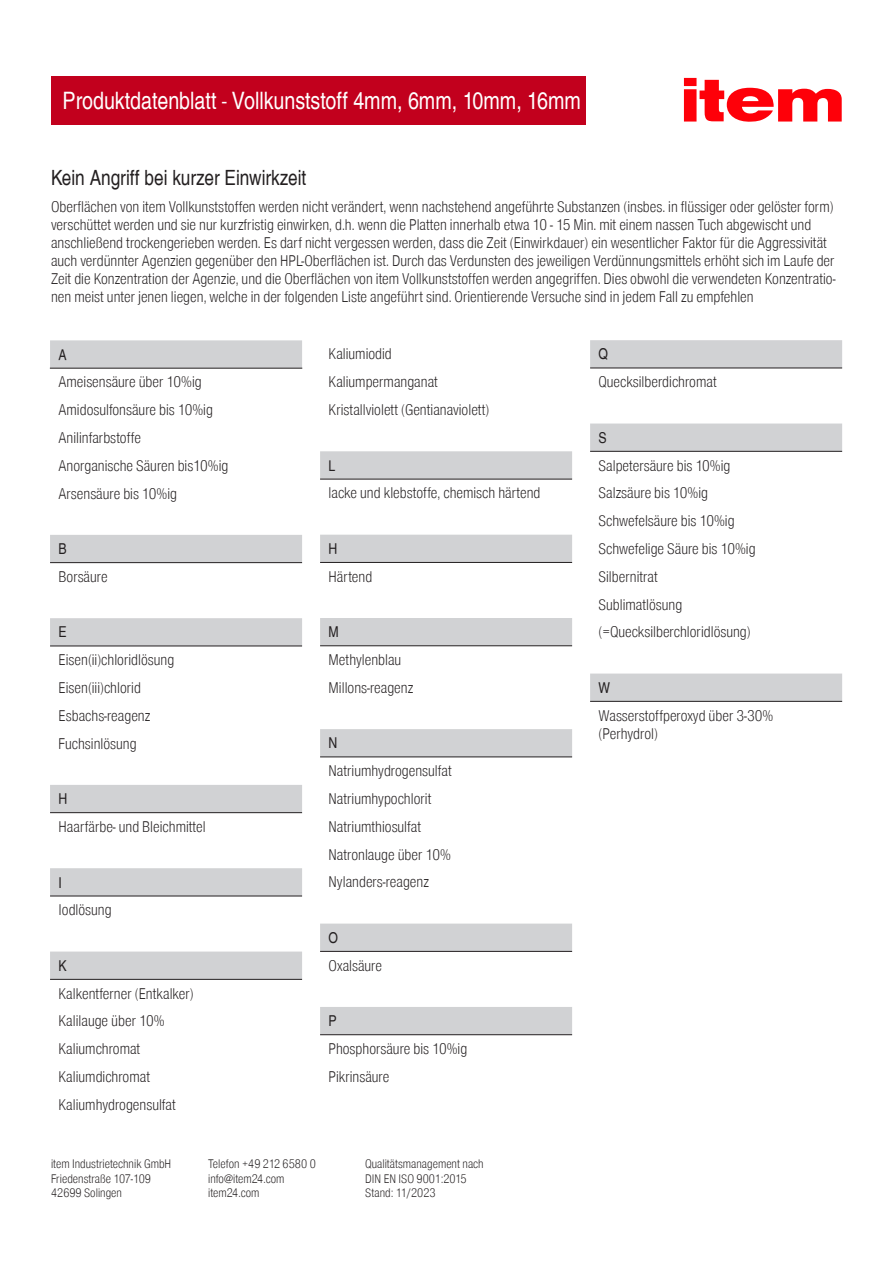
<style>
.page{position:relative;width:893px;height:1263px;background:#fff}
.page>*{position:absolute;margin:0;border:0;box-sizing:border-box;transform-origin:0 0}
.Headline_auf_rotem_Balken_16pt{font:24px "Item Global Reg Con";color:#fff}
.Copytext{font:21px "Item Global Reg Con";color:#231f20}
.Copytext-2{font:15px/18px "Item Global Lig Con";color:#231f20}
.Copytext_Reg{font:15px "Nimbus Item Reg Con";color:#231f20}
.t1{font:12px/14.4px "Item Global Lig Con";color:#231f20}
.s1{font-family:"Item Global Lig Con"}
</style>
<div class="page">
<div style="left:51px;top:77px;width:535px;height:48px;background:#c2001d"></div>
<svg style="left:684px;top:78px;width:158px;height:44px"></svg>
<svg style="left:50px;top:340px;width:252px;height:639px"></svg>
<hr style="left:50px;top:368px;width:252px;height:1px;background:#231f20">
<hr style="left:50px;top:562px;width:252px;height:1px;background:#231f20">
<hr style="left:50px;top:646px;width:252px;height:1px;background:#231f20">
<hr style="left:50px;top:812px;width:252px;height:1px;background:#231f20">
<hr style="left:50px;top:896px;width:252px;height:1px;background:#231f20">
<hr style="left:50px;top:979px;width:252px;height:1px;background:#231f20">
<svg style="left:320px;top:451px;width:252px;height:583px"></svg>
<hr style="left:320px;top:562px;width:252px;height:1px;background:#231f20">
<hr style="left:320px;top:645px;width:252px;height:1px;background:#231f20">
<hr style="left:320px;top:757px;width:252px;height:1px;background:#231f20">
<hr style="left:320px;top:951px;width:252px;height:1px;background:#231f20">
<hr style="left:320px;top:1034px;width:252px;height:1px;background:#231f20">
<hr style="left:320px;top:479px;width:252px;height:1px;background:#231f20">
<svg style="left:590px;top:340px;width:252px;height:361px"></svg>
<hr style="left:590px;top:368px;width:252px;height:1px;background:#231f20">
<hr style="left:590px;top:451px;width:252px;height:1px;background:#231f20">
<hr style="left:590px;top:701px;width:252px;height:1px;background:#231f20">
<p class="Headline_auf_rotem_Balken_16pt" style="left:63px;top:84px;width:520px">Produktdatenblatt <span class="s1">-</span> Vollkunststoff 4mm, 6mm, 10mm, 16mm</p>
<p class="Copytext" style="left:51px;top:163px;width:257px">Kein Angriff bei kurzer Einwirkzeit</p>
<p class="Copytext-2" style="left:51px;top:198px;width:786px">Oberflächen von item Vollkunststoffen werden nicht verändert, wenn nachstehend angeführte Substanzen (insbes. in flüssiger oder gelöster form) verschüttet werden und sie nur kurzfristig einwirken, d.h. wenn die Platten innerhalb etwa 10 - 15 Min. mit einem nassen Tuch abgewischt und anschließend trockengerieben werden. Es darf nicht vergessen werden, dass die Zeit (Einwirkdauer) ein wesentlicher Faktor für die Aggressivität auch verdünnter Agenzien gegenüber den HPL-Oberflächen ist. Durch das Verdunsten des jeweiligen Verdünnungsmittels erhöht sich im Laufe der Zeit die Konzentration der Agenzie, und die Oberflächen von item Vollkunststoffen werden angegriffen. Dies obwohl die verwendeten Konzentratio&shy;nen meist unter jenen liegen, welche in der folgenden Liste angeführt sind. Orientierende Versuche sind in jedem Fall zu empfehlen</p>
<p class="Copytext_Reg" style="left:59px;top:345px;width:10px">A</p>
<p class="Copytext-2" style="left:59px;top:374px;width:145px">Ameisensäure über 10%ig</p>
<p class="Copytext-2" style="left:59px;top:401px;width:156px">Amidosulfonsäure bis 10%ig</p>
<p class="Copytext-2" style="left:59px;top:429px;width:84px">Anilinfarbstoffe</p>
<p class="Copytext-2" style="left:59px;top:457px;width:171px">Anorganische Säuren bis10%ig</p>
<p class="Copytext-2" style="left:59px;top:485px;width:120px">Arsensäure bis 10%ig</p>
<p class="Copytext_Reg" style="left:59px;top:540px;width:10px">B</p>
<p class="Copytext-2" style="left:59px;top:568px;width:51px">Borsäure</p>
<p class="Copytext_Reg" style="left:59px;top:623px;width:10px">E</p>
<p class="Copytext-2" style="left:59px;top:651px;width:117px">Eisen(ii)chloridlösung</p>
<p class="Copytext-2" style="left:59px;top:679px;width:84px">Eisen(iii)chlorid</p>
<p class="Copytext-2" style="left:59px;top:707px;width:93px">Esbachs-reagenz</p>
<p class="Copytext-2" style="left:59px;top:735px;width:80px">Fuchsinlösung</p>
<p class="Copytext_Reg" style="left:59px;top:790px;width:10px">H</p>
<p class="Copytext-2" style="left:59px;top:818px;width:149px">Haarfärbe- und Bleichmittel</p>
<p class="Copytext_Reg" style="left:59px;top:873px;width:5px">I</p>
<p class="Copytext-2" style="left:59px;top:901px;width:55px">Iodlösung</p>
<p class="Copytext_Reg" style="left:59px;top:956px;width:10px">K</p>
<p class="Copytext-2" style="left:59px;top:985px;width:137px">Kalkentferner (Entkalker)</p>
<p class="Copytext-2" style="left:59px;top:1013px;width:107px">Kalilauge über 10%</p>
<p class="Copytext-2" style="left:59px;top:1040px;width:83px">Kaliumchromat</p>
<p class="Copytext-2" style="left:59px;top:1068px;width:93px">Kaliumdichromat</p>
<p class="Copytext-2" style="left:59px;top:1096px;width:119px">Kaliumhydrogensulfat</p>
<p class="Copytext-2" style="left:329px;top:346px;width:65px">Kaliumiodid</p>
<p class="Copytext-2" style="left:329px;top:374px;width:111px">Kaliumpermanganat</p>
<p class="Copytext-2" style="left:329px;top:401px;width:162px">Kristallviolett (Gentianaviolett)</p>
<p class="Copytext_Reg" style="left:329px;top:456px;width:8px">L</p>
<p class="Copytext-2" style="left:329px;top:485px;width:213px">lacke und klebstoffe, chemisch härtend</p>
<p class="Copytext_Reg" style="left:329px;top:540px;width:10px">H</p>
<p class="Copytext-2" style="left:329px;top:568px;width:45px">Härtend</p>
<p class="Copytext_Reg" style="left:329px;top:623px;width:12px">M</p>
<p class="Copytext-2" style="left:329px;top:651px;width:74px">Methylenblau</p>
<p class="Copytext-2" style="left:329px;top:679px;width:86px">Millons-reagenz</p>
<p class="Copytext_Reg" style="left:329px;top:734px;width:10px">N</p>
<p class="Copytext-2" style="left:329px;top:762px;width:125px">Natriumhydrogensulfat</p>
<p class="Copytext-2" style="left:329px;top:790px;width:104px">Natriumhypochlorit</p>
<p class="Copytext-2" style="left:329px;top:818px;width:94px">Natriumthiosulfat</p>
<p class="Copytext-2" style="left:329px;top:846px;width:124px">Natronlauge über 10%</p>
<p class="Copytext-2" style="left:329px;top:874px;width:102px">Nylanders-reagenz</p>
<p class="Copytext_Reg" style="left:329px;top:928px;width:11px">O</p>
<p class="Copytext-2" style="left:329px;top:957px;width:55px">Oxalsäure</p>
<p class="Copytext_Reg" style="left:329px;top:1012px;width:10px">P</p>
<p class="Copytext-2" style="left:329px;top:1040px;width:140px">Phosphorsäure bis 10%ig</p>
<p class="Copytext-2" style="left:329px;top:1068px;width:62px">Pikrinsäure</p>
<p class="t1" style="left:51px;top:1157px;width:122px">item Industrietechnik GmbH<br>Friedenstraße 107-109<br>42699 Solingen</p>
<p class="t1" style="left:208px;top:1157px;width:109px">Telefon +49 212 6580 0 info@item24.com item24.com</p>
<p class="t1" style="left:365px;top:1157px;width:120px">Qualitätsmanagement nach<br>DIN EN ISO 9001:2015<br>Stand: 11/2023</p>
<p class="Copytext_Reg" style="left:599px;top:345px;width:11px">Q</p>
<p class="Copytext-2" style="left:599px;top:374px;width:120px">Quecksilberdichromat</p>
<p class="Copytext_Reg" style="left:599px;top:428px;width:10px">S</p>
<p class="Copytext-2" style="left:599px;top:457px;width:133px">Salpetersäure bis 10%ig</p>
<p class="Copytext-2" style="left:599px;top:485px;width:111px">Salzsäure bis 10%ig</p>
<p class="Copytext-2" style="left:599px;top:512px;width:138px">Schwefelsäure bis 10%ig</p>
<p class="Copytext-2" style="left:599px;top:540px;width:159px">Schwefelige Säure bis 10%ig</p>
<p class="Copytext-2" style="left:599px;top:568px;width:61px">Silbernitrat</p>
<p class="Copytext-2" style="left:599px;top:596px;width:85px">Sublimatlösung</p>
<p class="Copytext-2" style="left:599px;top:624px;width:154px">(=Quecksilberchloridlösung)</p>
<p class="Copytext_Reg" style="left:599px;top:678px;width:13px">W</p>
<p class="Copytext-2" style="left:599px;top:707px;width:176px">Wasserstoffperoxyd über 3-30% (Perhydrol)</p>
</div>
